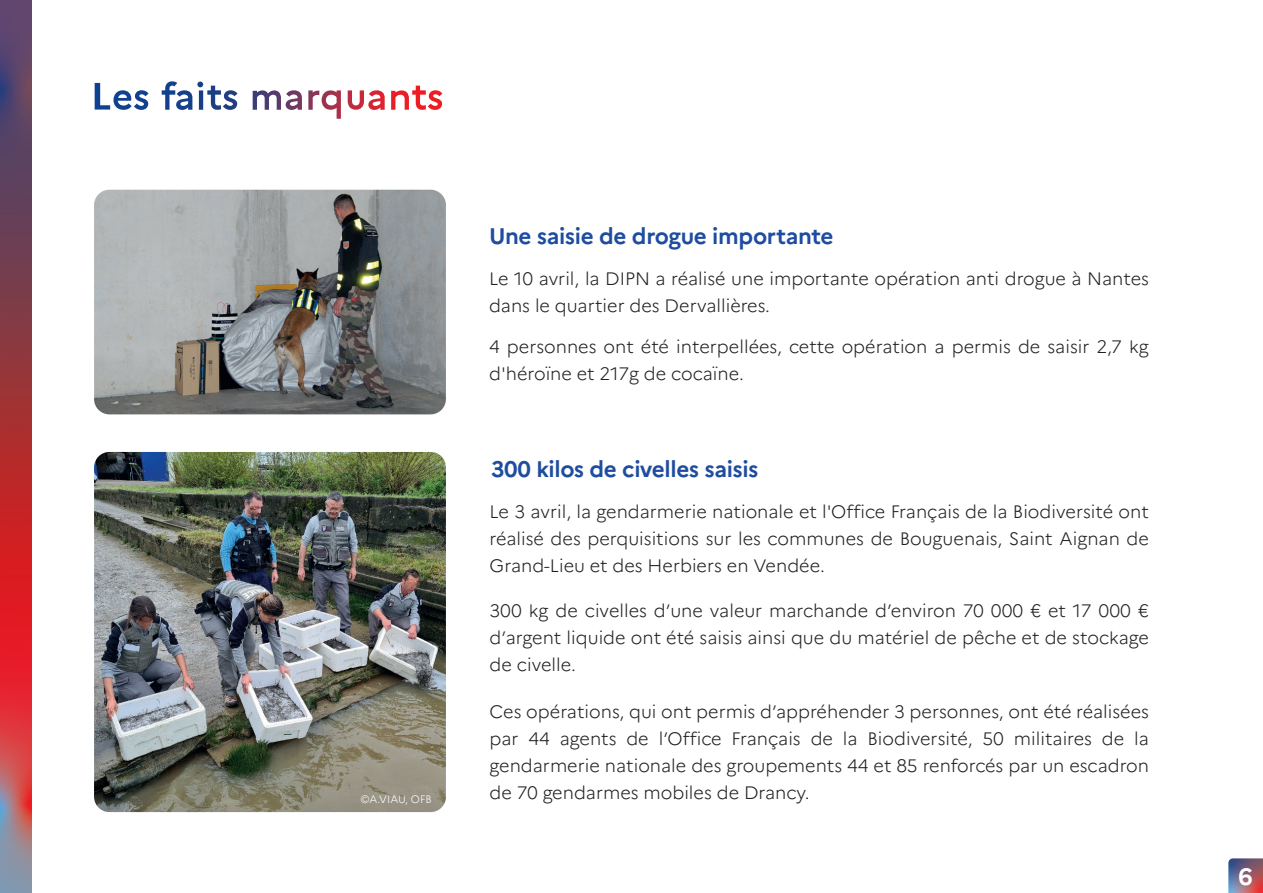
<style>
.page{position:relative;width:1263px;height:893px;background:#fff}
.page>*{position:absolute;margin:0;border:0;box-sizing:border-box;transform-origin:0 0}
.t1{font:700 23.55px "Marianne";color:#fff}
.t2{font:700 22.5px "Marianne";letter-spacing:-.015em;color:#1e4da0}
.t3{font:300 18px/27px "Marianne";color:#231f20;text-align:justify}
.t4{font:300 10.8px "Marianne";color:#fff}
</style>
<div class="page">
<img style="left:94px;top:452px;width:352px;height:360px">
<svg style="left:95px;top:81px;width:347px;height:29px"></svg>
<svg style="left:1228px;top:858px;width:35px;height:35px"></svg>
<svg style="left:0;top:0;width:31px;height:893px;background:#9d3e4c"></svg>
<img style="left:94px;top:190px;width:352px;height:224px">
<p class="t4" style="left:361px;top:793px;width:73px">©A.VIAU, OFB</p>
<p class="t2" style="left:489px;top:222px;width:346px">Une saisie de drogue importante</p>
<p class="t3" style="left:489px;top:265px;width:661px">Le 10 avril, la DIPN a réalisé une importante opération anti drogue à Nantes dans le quartier des Dervallières.</p>
<p class="t3" style="left:489px;top:333px;width:661px">4 personnes ont été interpellées, cette opération a permis de saisir 2,7 kg d'héroïne et 217g de cocaïne.</p>
<p class="t2" style="left:491px;top:455px;width:269px">300 kilos de civelles saisis</p>
<p class="t3" style="left:490px;top:498px;width:661px">Le 3 avril, la gendarmerie nationale et l'Office Français de la Biodiversité ont réalisé des perquisitions sur les communes de Bouguenais, Saint Aignan de Grand-Lieu et des Herbiers en Vendée.</p>
<p class="t3" style="left:490px;top:597px;width:661px">300 kg de civelles d’une valeur marchande d’environ 70 000 € et 17 000 € d’argent liquide ont été saisis ainsi que du matériel de pêche et de stockage de civelle.</p>
<p class="t3" style="left:490px;top:698px;width:661px">Ces opérations, qui ont permis d’appréhender 3 personnes, ont été réalisées par 44 agents de l’Office Français de la Biodiversité, 50 militaires de la gendarmerie nationale des groupements 44 et 85 renforcés par un escadron de 70 gendarmes mobiles de Drancy.</p>
<h1 class="t1" style="left:1238px;top:862px;width:16px">6</h1>
</div>
